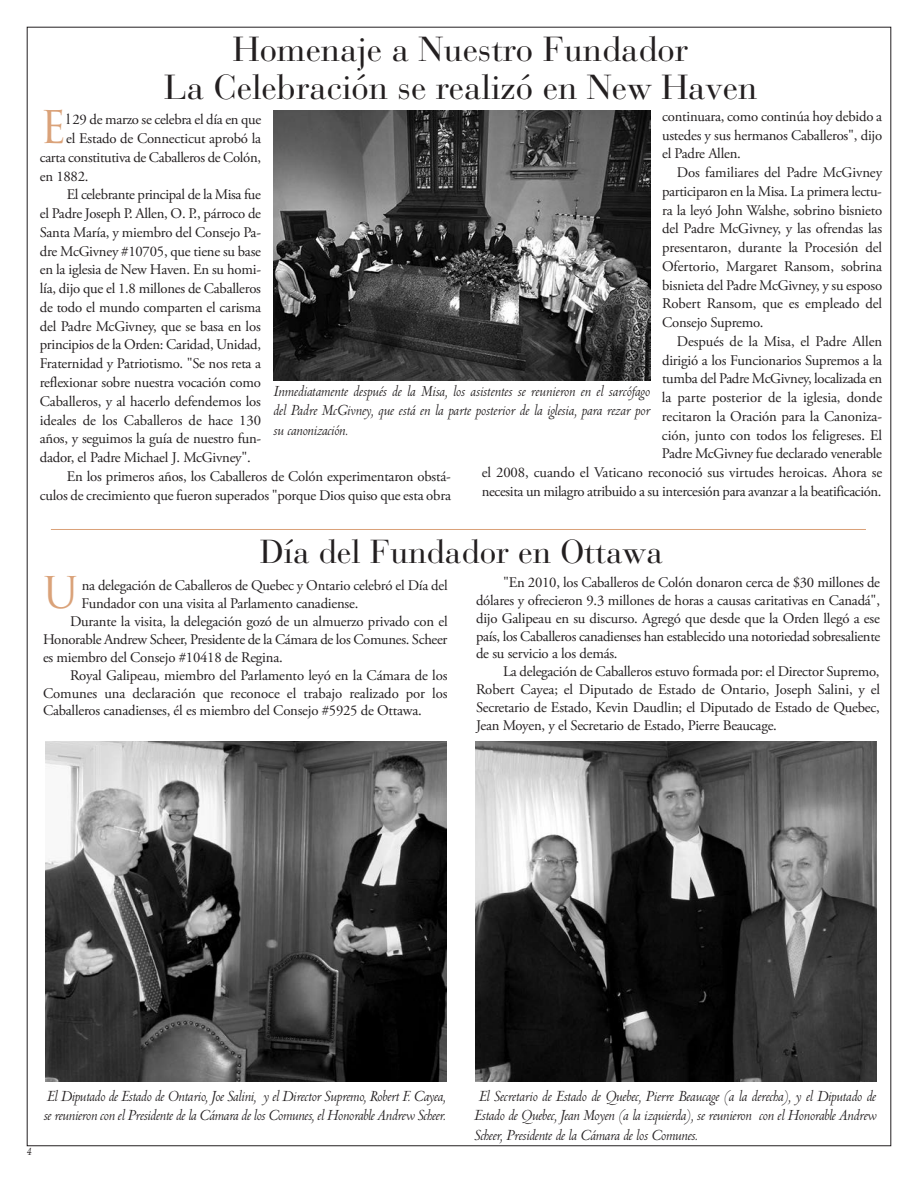
<style>
.page{position:relative;width:918px;height:1188px;background:#fff}
.page>*{position:absolute;margin:0;border:0;box-sizing:border-box;transform-origin:0 0}
.t1{font:43.95px "Trajan Pro";color:#daa279}
.t2{font:42.6px "Trajan Pro";color:#daa279}
.t3{font:34.5px/37.5px "Bauer Bodoni";color:#231f20;text-align:center}
.t4{font:33px "Bauer Bodoni";color:#231f20}
.t5{font:italic 16.5px/19.5px "Centaur MT Std";letter-spacing:-.02em;color:#231f20;text-align:justify}
.t6{font:14.7px/18.8px "Adobe Garamond Pro";letter-spacing:-.015em;color:#231f20;text-align:justify}
.t7{font:italic 10.5px "Palatino";color:#231f20;scale:.9 1}
</style>
<div class="page">
<img style="left:45px;top:741px;width:401px;height:341px">
<img style="left:476px;top:741px;width:401px;height:341px">
<hr style="left:51px;top:529px;width:815px;height:1px;background:#daa279">
<img style="left:273px;top:111px;width:377px;height:269px">
<h3 class="t3" style="left:164px;top:35px;width:595px">Homenaje a Nuestro Fundador<br>La Celebración se realizó en New Haven</h3>
<h1 class="t1" style="left:40px;top:110px;width:28px">E</h1>
<p class="t6" style="left:66px;top:112px;width:196px">l 29 de marzo se celebra el día en que</p>
<p class="t6" style="left:662px;top:108px;width:222px">continuara, como continúa hoy debido a ustedes y sus hermanos Caballeros", dijo el Padre Allen.</p>
<p class="t6" style="left:662px;top:164px;width:222px;text-indent:15px">Dos familiares del Padre McGivney participaron en la Misa. La primera lectu&shy;ra la leyó John Walshe, sobrino bisnieto del Padre McGivney, y las ofrendas las presentaron, durante la Procesión del Ofertorio, Margaret ransom, sobrina bisnieta del Padre McGivney, y su esposo robert ransom, que es empleado del Consejo Supremo.</p>
<p class="t6" style="left:482px;top:333px;width:402px;text-align:right">Después de la Misa, el Padre Allen<br>dirigió a los Funcionarios Supremos a la<br>tumba del Padre McGivney, localizada en<br>la parte posterior de la iglesia, donde<br>recitaron la Oración para la Canoniza-<br>ción, junto con todos los feligreses. El<br>Padre McGivney fue declarado venerable<br>el 2008, cuando el Vaticano reconoció sus virtudes heroicas. Ahora se necesita un milagro atribuido a su intercesión para avanzar a la beatificación.</p>
<p class="t6" style="left:66px;top:130px;width:196px">el Estado de Connecticut aprobó la</p>
<p class="t6" style="left:40px;top:149px;width:223px">carta constitutiva de Caballeros de Colón,</p>
<p class="t6" style="left:40px;top:168px;width:50px">en 1882.</p>
<p class="t6" style="left:67px;top:187px;width:196px">El celebrante principal de la Misa fue</p>
<p class="t6" style="left:40px;top:205px;width:223px">el Padre Joseph P. Allen, O. P., párroco de</p>
<p class="t6" style="left:40px;top:224px;width:223px">Santa María, y miembro del Consejo Pa-</p>
<p class="t6" style="left:40px;top:243px;width:223px">dre McGivney #10705, que tiene su base</p>
<p class="t6" style="left:40px;top:262px;width:223px">en la iglesia de New Haven. En su homi-</p>
<p class="t6" style="left:40px;top:280px;width:223px">lía, dijo que el 1.8 millones de Caballeros</p>
<p class="t6" style="left:40px;top:299px;width:223px">de todo el mundo comparten el carisma</p>
<p class="t6" style="left:40px;top:318px;width:223px">del Padre McGivney, que se basa en los</p>
<p class="t6" style="left:40px;top:337px;width:223px">principios de la Orden: Caridad, Unidad,</p>
<p class="t6" style="left:40px;top:355px;width:223px">Fraternidad y Patriotismo. "Se nos reta a</p>
<p class="t6" style="left:40px;top:374px;width:223px">reflexionar sobre nuestra vocación como</p>
<p class="t6" style="left:40px;top:393px;width:223px">Caballeros, y al hacerlo defendemos los</p>
<p class="t6" style="left:40px;top:412px;width:223px">ideales de los Caballeros de hace 130</p>
<p class="t6" style="left:40px;top:431px;width:223px">años, y seguimos la guía de nuestro fun-</p>
<p class="t6" style="left:40px;top:449px;width:213px">dador, el Padre Michael J. McGivney".</p>
<p class="t6" style="left:67px;top:468px;width:386px">En los primeros años, los Caballeros de Colón experimentaron obstá-</p>
<p class="t6" style="left:40px;top:487px;width:413px">culos de crecimiento que fueron superados "porque Dios quiso que esta obra</p>
<p class="t5" style="left:273px;top:383px;width:379px">Inmediatamente después de la Misa, los asistentes se reunieron en el sarcófago del Padre McGivney, que está en la parte posterior de la iglesia, para rezar por su canonización.</p>
<h3 class="t4" style="left:260px;top:540px;width:404px">Día del Fundador en Ottawa</h3>
<h2 class="t2" style="left:43px;top:576px;width:37px">U</h2>
<p class="t6" style="left:82px;top:578px;width:368px">na delegación de Caballeros de Quebec y Ontario celebró el Día del</p>
<p class="t6" style="left:82px;top:596px;width:278px">Fundador con una visita al Parlamento canadiense.</p>
<p class="t6" style="left:70px;top:613px;width:379px">Durante la visita, la delegación gozó de un almuerzo privado con el</p>
<p class="t6" style="left:43px;top:631px;width:406px">Honorable Andrew Scheer, Presidente de la Cámara de los Comunes. Scheer</p>
<p class="t6" style="left:43px;top:649px;width:241px">es miembro del Consejo #10418 de regina.</p>
<p class="t6" style="left:70px;top:667px;width:379px">royal Galipeau, miembro del Parlamento leyó en la Cámara de los</p>
<p class="t6" style="left:43px;top:685px;width:406px">Comunes una declaración que reconoce el trabajo realizado por los</p>
<p class="t6" style="left:43px;top:703px;width:380px">Caballeros canadienses, él es miembro del Consejo #5925 de Ottawa.</p>
<p class="t6" style="left:476px;top:575px;width:406px;line-height:17.9px;text-indent:27px">"En 2010, los Caballeros de Colón donaron cerca de $30 millones de dólares y ofrecieron 9.3 millones de horas a causas caritativas en Canadá", dijo Galipeau en su discurso. Agregó que desde que la Orden llegó a ese país, los Caballeros canadienses han establecido una notoriedad sobresaliente de su servicio a los demás.</p>
<p class="t6" style="left:476px;top:664px;width:406px;line-height:17.9px;text-indent:27px">La delegación de Caballeros estuvo formada por: el Director Supremo, robert Cayea; el Diputado de Estado de Ontario, Joseph Salini, y el Secretario de Estado, Kevin Daudlin; el Diputado de Estado de Quebec, Jean Moyen, y el Secretario de Estado, Pierre Beaucage.</p>
<p class="t7" style="left:27px;top:1147px;width:7px">4</p>
<p class="t5" style="left:43px;top:1087px;width:404px">El Diputado de Estado de Ontario, Joe Salini, y el Director Supremo, Robert F. Cayea, se reunieron con el Presidente de la Cámara de los Comunes, el Honorable Andrew Scheer.</p>
<p class="t5" style="left:474px;top:1087px;width:404px">El Secretario de Estado de Quebec, Pierre Beaucage (a la derecha), y el Diputado de Estado de Quebec, Jean Moyen (a la izquierda), se reunieron con el Honorable Andrew Scheer, Presidente de la Cámara de los Comunes.</p>
</div>
